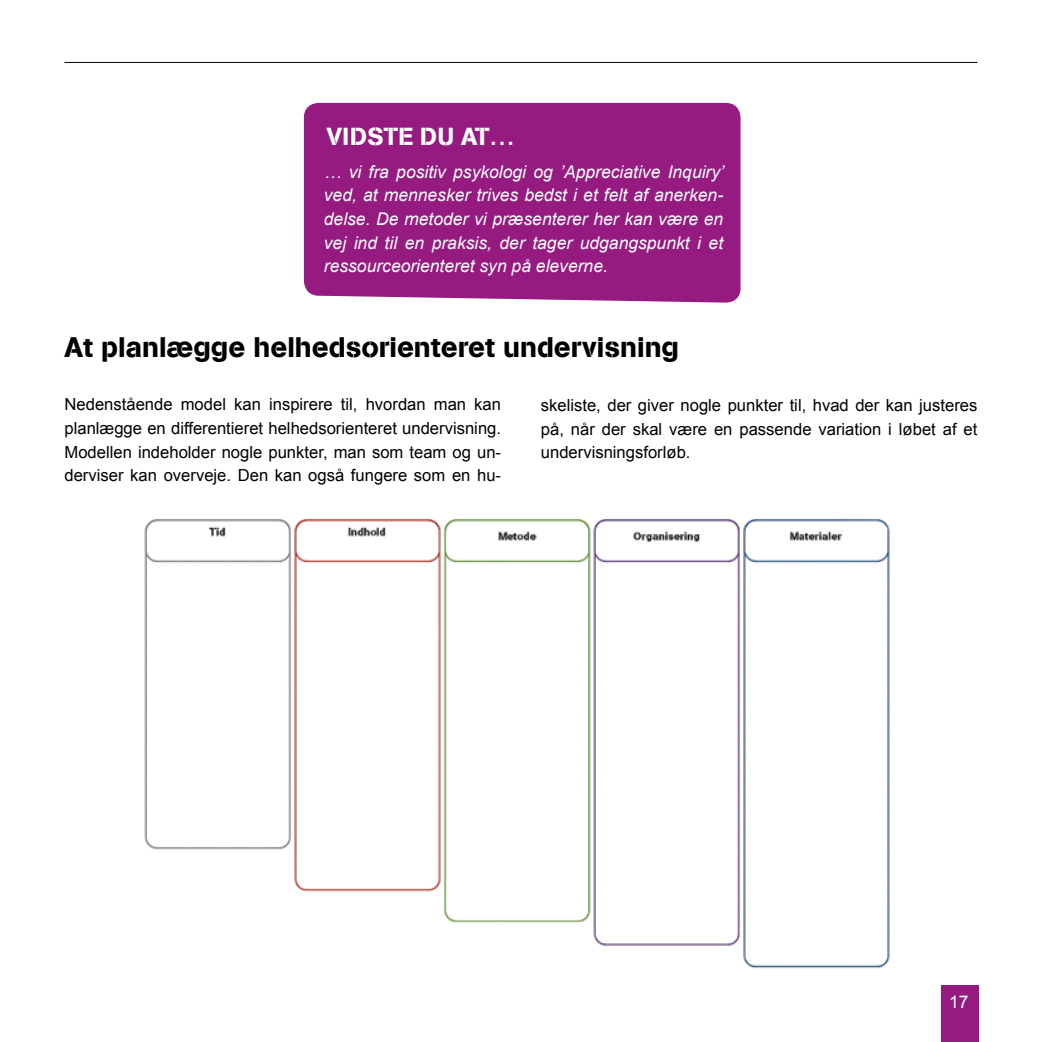
<style>
.page{position:relative;width:1042px;height:1042px;background:#fff}
.page>*{position:absolute;margin:0;border:0;box-sizing:border-box;transform-origin:0 0}
.t1{font:28px "AG Book BQ Stencil";color:#000}
.t2{font:24.5px "AG Book BQ Stencil";letter-spacing:.01em;color:#fff}
.t3{font:italic 17.5px/23.6px "Arial";color:#fff;text-align:justify}
.t4{font:17.5px "Arial";color:#fff}
.t5{font:16.62px/23.6px "Arial";color:#000;text-align:justify}
</style>
<div class="page">
<div style="left:941px;top:985px;width:37px;height:57px;background:#951b81"></div>
<div style="left:304px;top:103px;width:436px;height:200px;background:#951b81"></div>
<img style="left:144px;top:518px;width:746px;height:451px">
<hr style="left:64px;top:62px;width:913px;height:1px;background:#000">
<h2 class="t2" style="left:326px;top:122px;width:190px">VIDSTE DU AT…</h2>
<p class="t3" style="left:324px;top:160px;width:402px">… vi fra positiv psykologi og ’Appreciative Inquiry’ ved, at mennesker trives bedst i et felt af anerken&shy;delse. De metoder vi præsenterer her kan være en vej ind til en praksis, der tager udgangspunkt i et ressourceorienteret syn på eleverne.</p>
<h1 class="t1" style="left:64px;top:330px;width:616px">At planlægge helhedsorienteret undervisning</h1>
<p class="t5" style="left:64px;top:393px;width:438px">Nedenstående model kan inspirere til, hvordan man kan planlægge en differentieret helhedsorienteret undervisning.<br>Modellen indeholder nogle punkter, man som team og un&shy;derviser kan overveje. Den kan også fungere som en hu-</p>
<p class="t5" style="left:541px;top:394px;width:438px">skeliste, der giver nogle punkter til, hvad der kan justeres på, når der skal være en passende variation i løbet af et undervisningsforløb.</p>
<p class="t4" style="left:949px;top:992px;width:21px">17</p>
</div>
